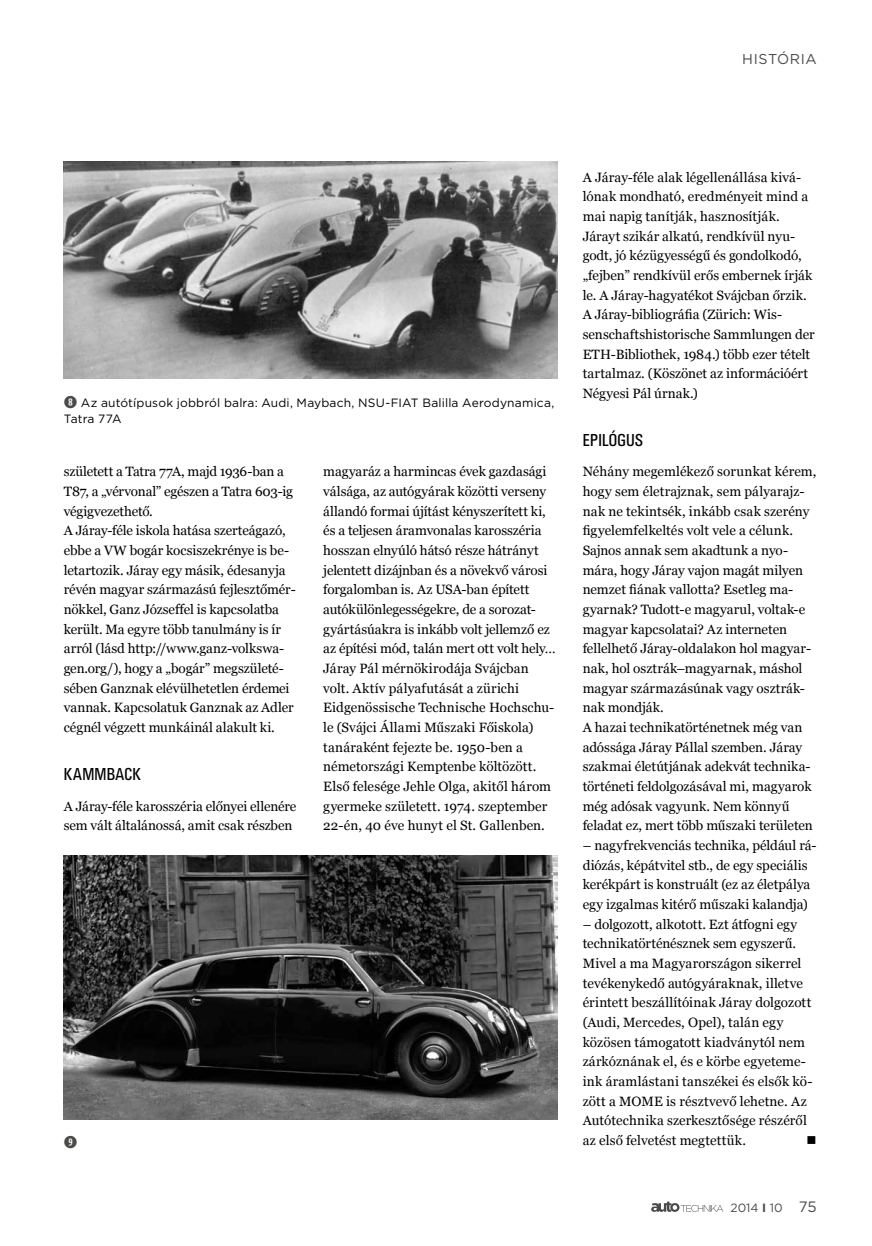
<style>
.page{position:relative;width:872px;height:1246px;background:#fff}
.page>*{position:absolute;margin:0;border:0;box-sizing:border-box;transform-origin:0 0}
.t1{font:18px "U001 Con";letter-spacing:.015em;color:#000}
.t2{font:16.5px "Combi Numerals Ltd";color:#4a4a49}
.t3{font:14.25px "Gotham";letter-spacing:.04em;color:#4a4a49}
.t4{font:13.5px/19.6px "Georgia";color:#000}
.t5{font:13.5px "Wingdings";color:#000}
.t6{font:12px/16.5px "Gotham";letter-spacing:.015em;color:#000}
.t7{font:12px "Gotham";color:#4a4a49}
.s1{font-family:"Combi Numerals Ltd";font-size:16.5px;color:#4a4a49}
.s2{font-weight:700}
.s3{font-size:15px}
</style>
<div class="page">
<svg style="left:651px;top:1201px;width:72px;height:11px"></svg>
<img style="left:64px;top:162px;width:494px;height:216px">
<img style="left:64px;top:856px;width:493px;height:263px">
<p class="t3" style="left:742px;top:50px;width:76px">HISTÓRIA</p>
<p class="t6" style="left:64px;top:394px;width:492px"><span class="s1">➑</span> Az autótípusok jobbról balra: Audi, Maybach, NSU-FIAT Balilla Aerodynamica,<br>Tatra 77A</p>
<p class="t4" style="left:64px;top:461px;width:233px">született a Tatra 77A, majd 1936-ban a T87, a „vérvonal” egészen a Tatra 603-ig végigvezethető.<br>A Járay-féle iskola hatása szerteágazó, ebbe a VW bogár kocsiszekrénye is be&shy;letartozik. Járay egy másik, édesanyja révén magyar származású fejlesztőmér&shy;nökkel, Ganz Józseffel is kapcsolatba került. Ma egyre több tanulmány is ír arról (lásd http://www.ganz-volkswa&shy;gen.org/), hogy a „bogár” megszületé&shy;sében Ganznak elévülhetetlen érdemei vannak. Kapcsolatuk Ganznak az Adler cégnél végzett munkáinál alakult ki.</p>
<h1 class="t1" style="left:64px;top:764px;width:78px">KAMMBACK</h1>
<p class="t4" style="left:64px;top:795px;width:234px">A Járay-féle karosszéria előnyei ellenére sem vált általánossá, amit csak részben</p>
<p class="t4" style="left:323px;top:461px;width:234px">magyaráz a harmincas évek gazdasági válsága, az autógyárak közötti verseny állandó formai újítást kényszerített ki, és a teljesen áramvonalas karosszéria hosszan elnyúló hátsó része hátrányt jelentett dizájnban és a növekvő városi forgalomban is. Az USA-ban épített autókülönlegességekre, de a sorozat&shy;gyártásúakra is inkább volt jellemző ez az építési mód, talán mert ott volt hely… Járay Pál mérnökirodája Svájcban volt. Aktív pályafutását a zürichi Eidgenössische Technische Hochschu&shy;le (Svájci Állami Műszaki Főiskola) tanáraként fejezte be. 1950-ben a németországi Kemptenbe költözött.<br>Első felesége Jehle Olga, akitől három gyermeke született. 1974. szeptember 22-én, 40 éve hunyt el St. Gallenben.</p>
<p class="t2" style="left:64px;top:1132px;width:15px">➒</p>
<p class="t4" style="left:583px;top:167px;width:233px">A Járay-féle alak légellenállása kivá&shy;lónak mondható, eredményeit mind a mai napig tanítják, hasznosítják.<br>Járayt szikár alkatú, rendkívül nyu&shy;godt, jó kézügyességű és gondolkodó, „fejben” rendkívül erős embernek írják le. A Járay-hagyatékot Svájcban őrzik.<br>A Járay-bibliográfia (Zürich: Wis&shy;senschaftshistorische Sammlungen der ETH-Bibliothek, 1984.) több ezer tételt tartalmaz. (Köszönet az információért Négyesi Pál úrnak.)</p>
<h1 class="t1" style="left:583px;top:430px;width:62px">EPILÓGUS</h1>
<p class="t4" style="left:583px;top:461px;width:235px">Néhány megemlékező sorunkat kérem, hogy sem életrajznak, sem pályarajz&shy;nak ne tekintsék, inkább csak szerény figyelemfelkeltés volt vele a célunk.<br>Sajnos annak sem akadtunk a nyo&shy;mára, hogy Járay vajon magát milyen nemzet fiának vallotta? Esetleg ma&shy;gyarnak? Tudott-e magyarul, voltak-e magyar kapcsolatai? Az interneten fellelhető Járay-oldalakon hol magyar&shy;nak, hol osztrák–magyarnak, máshol magyar származásúnak vagy osztrák&shy;nak mondják.<br>A hazai technikatörténetnek még van adóssága Járay Pállal szemben. Járay szakmai életútjának adekvát technika&shy;történeti feldolgozásával mi, magyarok még adósak vagyunk. Nem könnyű feladat ez, mert több műszaki területen</p>
<p class="t4" style="left:583px;top:835px;width:235px">– nagyfrekvenciás technika, például rá&shy;diózás, képátvitel stb., de egy speciális kerékpárt is konstruált (ez az életpálya egy izgalmas kitérő műszaki kalandja)</p>
<p class="t4" style="left:583px;top:913px;width:231px">– dolgozott, alkotott. Ezt átfogni egy technikatörténésznek sem egyszerű.<br>Mivel a ma Magyarországon sikerrel tevékenykedő autógyáraknak, illetve érintett beszállítóinak Járay dolgozott (Audi, Mercedes, Opel), talán egy közösen támogatott kiadványtól nem zárkóznának el, és e körbe egyeteme&shy;ink áramlástani tanszékei és elsők kö&shy;zött a MOME is résztvevő lehetne. Az Autótechnika szerkesztősége részéről az első felvetést megtettük.</p>
<p class="t5" style="left:806px;top:1133px;width:12px">■</p>
<p class="t7" style="left:730px;top:1200px;width:88px">2014 <span class="s2">I</span> 10 <span class="s3">75</span></p>
</div>
